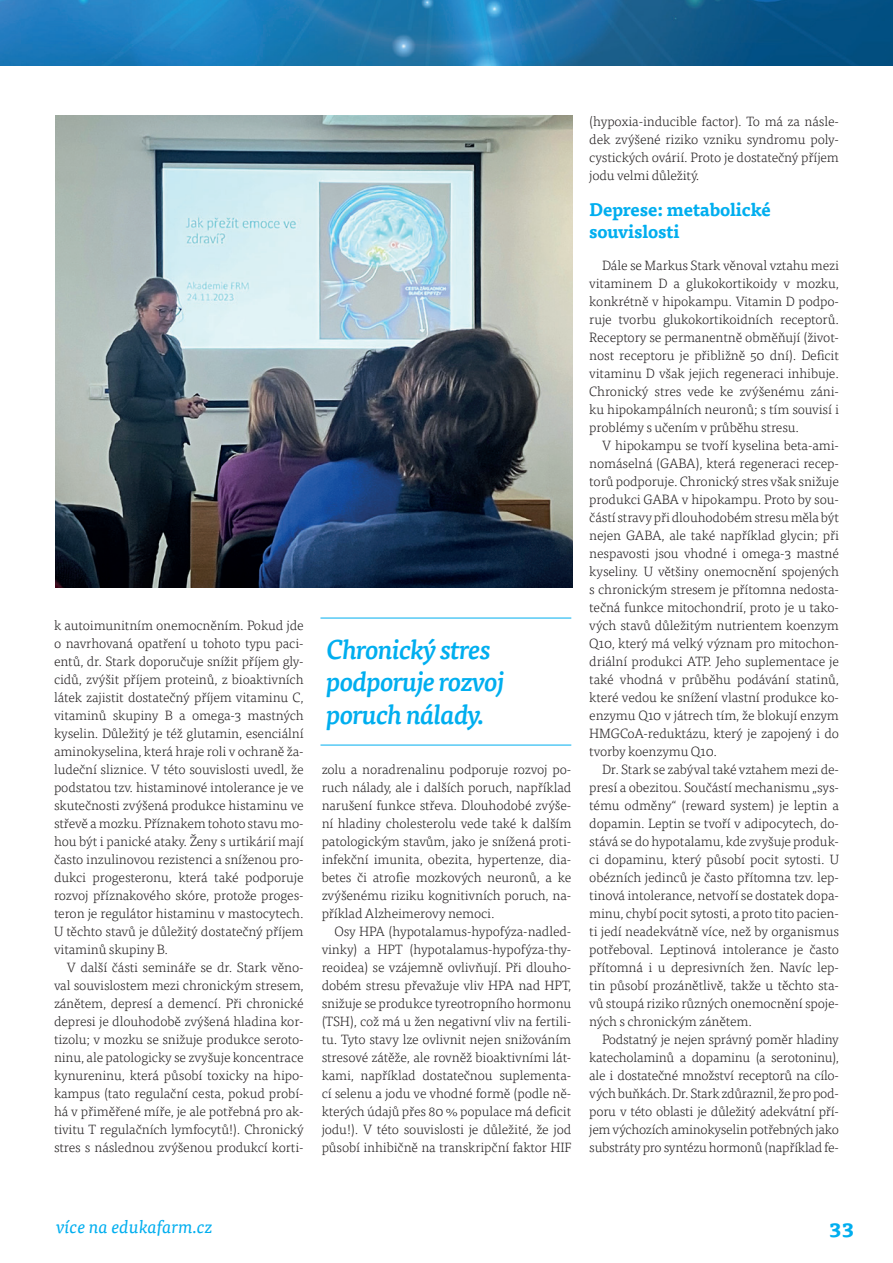
<style>
.page{position:relative;width:893px;height:1263px;background:#fff}
.page>*{position:absolute;margin:0;border:0;box-sizing:border-box;transform-origin:0 0}
.t1{font:italic 500 27px/32.4px "Tisa Pro";letter-spacing:-.03em;color:#00aeef}
.t2{font:700 21px "Tisa Pro";color:#00aeef}
.t3{font:700 18px/21.6px "Tisa Pro";letter-spacing:-.01em;color:#00aeef}
.t4{font:italic 18px "Tisa Pro";color:#00aeef}
.t5{font:300 13.5px/18px "Tisa Pro";letter-spacing:-.01em;color:#231f20;text-align:justify}
</style>
<div class="page">
<img style="left:55px;top:116px;width:518px;height:471px">
<hr style="left:320px;top:618px;width:251px;height:1px;background:#00aeef">
<hr style="left:320px;top:745px;width:251px;height:1px;background:#00aeef">
<img style="left:0;top:0;width:893px;height:65px">
<p class="t5" style="left:54px;top:616px;width:251px">k autoimunitním onemocněním. Pokud jde o navrhovaná opatření u tohoto typu paci&shy;entů, dr. Stark doporučuje snížit příjem gly&shy;cidů, zvýšit příjem proteinů, z bioaktivních látek zajistit dostatečný příjem vitaminu C, vitaminů skupiny B a omega-3 mastných kyselin. Důležitý je též glutamin, esenciální aminokyselina, která hraje roli v ochraně ža&shy;ludeční sliznice. V této souvislosti uvedl, že podstatou tzv. histaminové intolerance je ve skutečnosti zvýšená produkce histaminu ve střevě a mozku. Příznakem tohoto stavu mo&shy;hou být i panické ataky. Ženy s urtikárií mají často inzulinovou rezistenci a sníženou pro&shy;dukci progesteronu, která také podporuje rozvoj příznakového skóre, protože proges&shy;teron je regulátor histaminu v mastocytech.<br>U těchto stavů je důležitý dostatečný příjem vitaminů skupiny B.</p>
<p class="t5" style="left:54px;top:958px;width:251px;text-indent:13px">V další části semináře se dr. Stark věno&shy;val souvislostem mezi chronickým stresem, zánětem, depresí a demencí. Při chronické depresi je dlouhodobě zvýšená hladina kor&shy;tizolu; v mozku se snižuje produkce seroto&shy;ninu, ale patologicky se zvyšuje koncentrace kynureninu, která působí toxicky na hipo&shy;kampus (tato regulační cesta, pokud probí&shy;há v přiměřené míře, je ale potřebná pro ak&shy;tivitu T regulačních lymfocytů!). Chronický stres s následnou zvýšenou produkcí korti-</p>
<h1 class="t1" style="left:326px;top:632px;width:180px">Chronický stres podporuje rozvoj poruch nálady.</h1>
<p class="t5" style="left:322px;top:760px;width:251px">zolu a noradrenalinu podporuje rozvoj po&shy;ruch nálady, ale i dalších poruch, například narušení funkce střeva. Dlouhodobé zvýše&shy;ní hladiny cholesterolu vede také k dalším patologickým stavům, jako je snížená proti&shy;infekční imunita, obezita, hypertenze, dia&shy;betes či atrofie mozkových neuronů, a ke zvýšenému riziku kognitivních poruch, na&shy;příklad Alzheimerovy nemoci.</p>
<p class="t5" style="left:322px;top:922px;width:251px;text-indent:13px">Osy HPA (hypotalamus-hypofýza-nadled&shy;vinky) a HPT (hypotalamus-hypofýza-thy&shy;reoidea) se vzájemně ovlivňují. Při dlouho&shy;dobém stresu převažuje vliv HPA nad HPT, snižuje se produkce tyreotropního hormonu (TSH), což má u žen negativní vliv na fertili&shy;tu. Tyto stavy lze ovlivnit nejen snižováním stresové zátěže, ale rovněž bioaktivními lát&shy;kami, například dostatečnou suplementa&shy;cí selenu a jodu ve vhodné formě (podle ně&shy;kterých údajů přes 80 % populace má deficit jodu!). V této souvislosti je důležité, že jod působí inhibičně na transkripční faktor HIF</p>
<p class="t5" style="left:589px;top:111px;width:251px">(hypoxia-inducible factor). To má za násle&shy;dek zvýšené riziko vzniku syndromu poly&shy;cystických ovárií. Proto je dostatečný příjem jodu velmi důležitý.</p>
<h3 class="t3" style="left:589px;top:198px;width:183px">Deprese: metabolické souvislosti</h3>
<p class="t5" style="left:589px;top:256px;width:251px;text-indent:13px">Dále se Markus Stark věnoval vztahu mezi vitaminem D a glukokortikoidy v mozku, konkrétně v hipokampu. Vitamin D podpo&shy;ruje tvorbu glukokortikoidních receptorů.<br>Receptory se permanentně obměňují (život&shy;nost receptoru je přibližně 50 dní). Deficit vitaminu D však jejich regeneraci inhibuje.<br>Chronický stres vede ke zvýšenému záni&shy;ku hipokampálních neuronů; s tím souvisí i problémy s učením v průběhu stresu.</p>
<p class="t5" style="left:589px;top:436px;width:251px;text-indent:13px">V hipokampu se tvoří kyselina beta-ami&shy;nomáselná (GABA), která regeneraci recep&shy;torů podporuje. Chronický stres však snižuje produkci GABA v hipokampu. Proto by sou&shy;částí stravy při dlouhodobém stresu měla být nejen GABA, ale také například glycin; při nespavosti jsou vhodné i omega-3 mastné kyseliny. U většiny onemocnění spojených s chronickým stresem je přítomna nedosta&shy;tečná funkce mitochondrií, proto je u tako&shy;vých stavů důležitým nutrientem koenzym Q10, který má velký význam pro mitochon&shy;driální produkci ATP. Jeho suplementace je také vhodná v průběhu podávání statinů, které vedou ke snížení vlastní produkce ko&shy;enzymu Q10 v játrech tím, že blokují enzym HMGCoA-reduktázu, který je zapojený i do tvorby koenzymu Q10.</p>
<p class="t5" style="left:589px;top:760px;width:251px;text-indent:13px">Dr. Stark se zabýval také vztahem mezi de&shy;presí a obezitou. Součástí mechanismu „sys&shy;tému odměny“ (reward system) je leptin a dopamin. Leptin se tvoří v adipocytech, do&shy;stává se do hypotalamu, kde zvyšuje produk&shy;ci dopaminu, který působí pocit sytosti. U obézních jedinců je často přítomna tzv. lep&shy;tinová intolerance, netvoří se dostatek dopa&shy;minu, chybí pocit sytosti, a proto tito pacien&shy;ti jedí neadekvátně více, než by organismus potřeboval. Leptinová intolerance je často přítomná i u depresivních žen. Navíc lep&shy;tin působí prozánětlivě, takže u těchto sta&shy;vů stoupá riziko různých onemocnění spoje&shy;ných s chronickým zánětem.</p>
<p class="t5" style="left:589px;top:1030px;width:251px;text-indent:13px">Podstatný je nejen správný poměr hladiny katecholaminů a dopaminu (a serotoninu), ale i dostatečné množství receptorů na cílo&shy;vých buňkách. Dr. Stark zdůraznil, že pro pod&shy;poru v této oblasti je důležitý adekvátní pří&shy;jem výchozích aminokyselin potřebných jako substráty pro syntézu hormonů (například fe-</p>
<h3 class="t4" style="left:56px;top:1213px;width:158px">více na edukafarm.cz</h3>
<h2 class="t2" style="left:829px;top:1210px;width:27px">33</h2>
</div>
